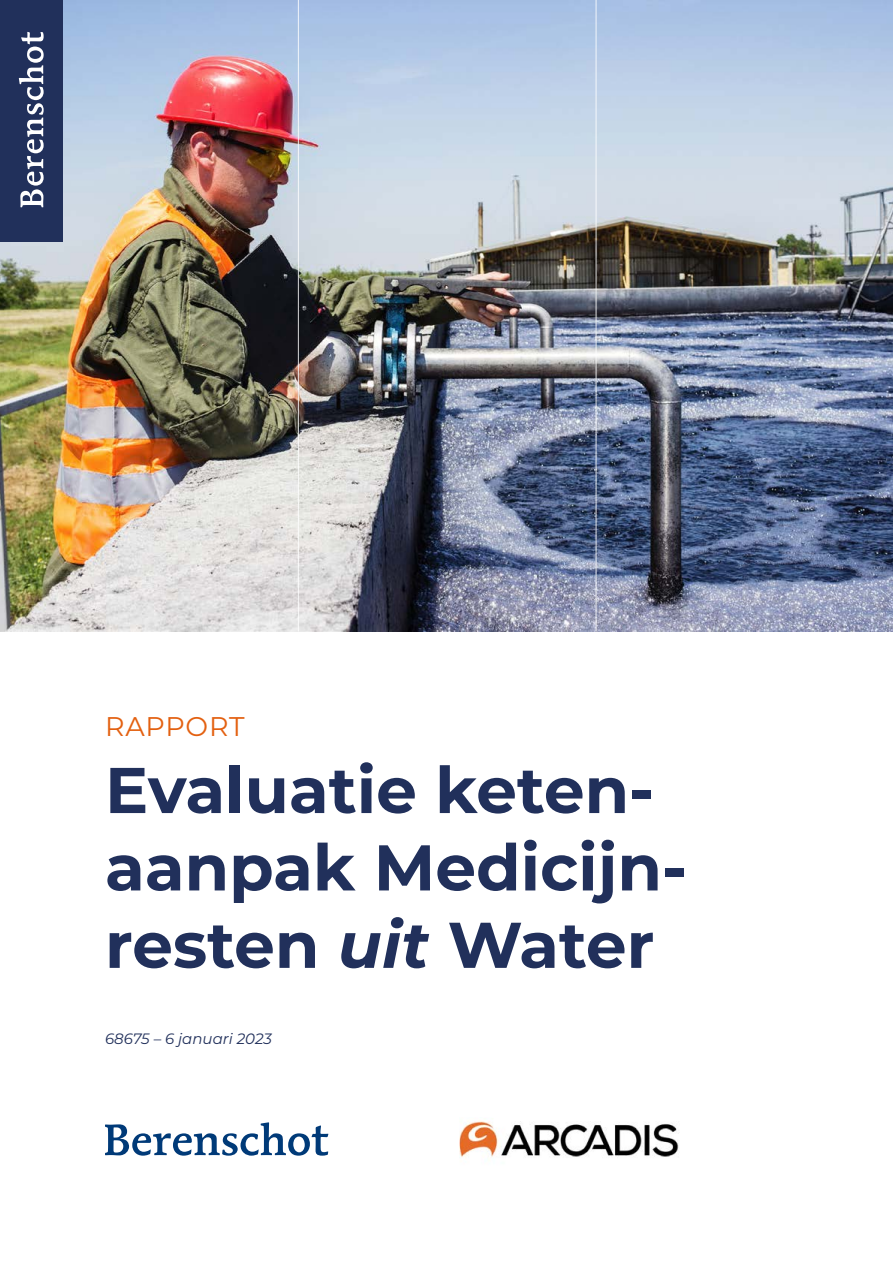
<style>
.page{position:relative;width:893px;height:1263px;background:#fff}
.page>*{position:absolute;margin:0;border:0;box-sizing:border-box;transform-origin:0 0}
.Titel_voorblad{font:700 64.5px/77.4px "Montserrat";color:#21305b}
.Hoofdstuknummer_labe{font:27px "Montserrat";letter-spacing:.03em;color:#e36010}
.Datum_titelbladen{font:italic 15px "Montserrat";color:#21305b}
.s1{font-style:italic}
</style>
<div class="page">
<img style="left:0;top:0;width:893px;height:631px">
<img style="left:459px;top:1120px;width:220px;height:38px">
<svg style="left:105px;top:1122px;width:223px;height:34px"></svg>
<hr style="left:298px;top:0;width:1px;height:631px;background:#fff">
<hr style="left:595px;top:0;width:2px;height:631px;background:#fff">
<div style="left:0;top:0;width:62px;height:241px;background:#21305b"></div>
<svg style="left:19px;top:32px;width:25px;height:175px"></svg>
<h2 class="Hoofdstuknummer_labe" style="left:105px;top:707px;width:141px">RAPPORT</h2>
<p class="Titel_voorblad" style="left:105px;top:748px;width:583px">Evaluatie keten&shy;aanpak Medicijn&shy;resten <span class="s1">uit</span> Water</p>
<p class="Datum_titelbladen" style="left:105px;top:1028px;width:169px">68675 – 6 januari 2023</p>
</div>
